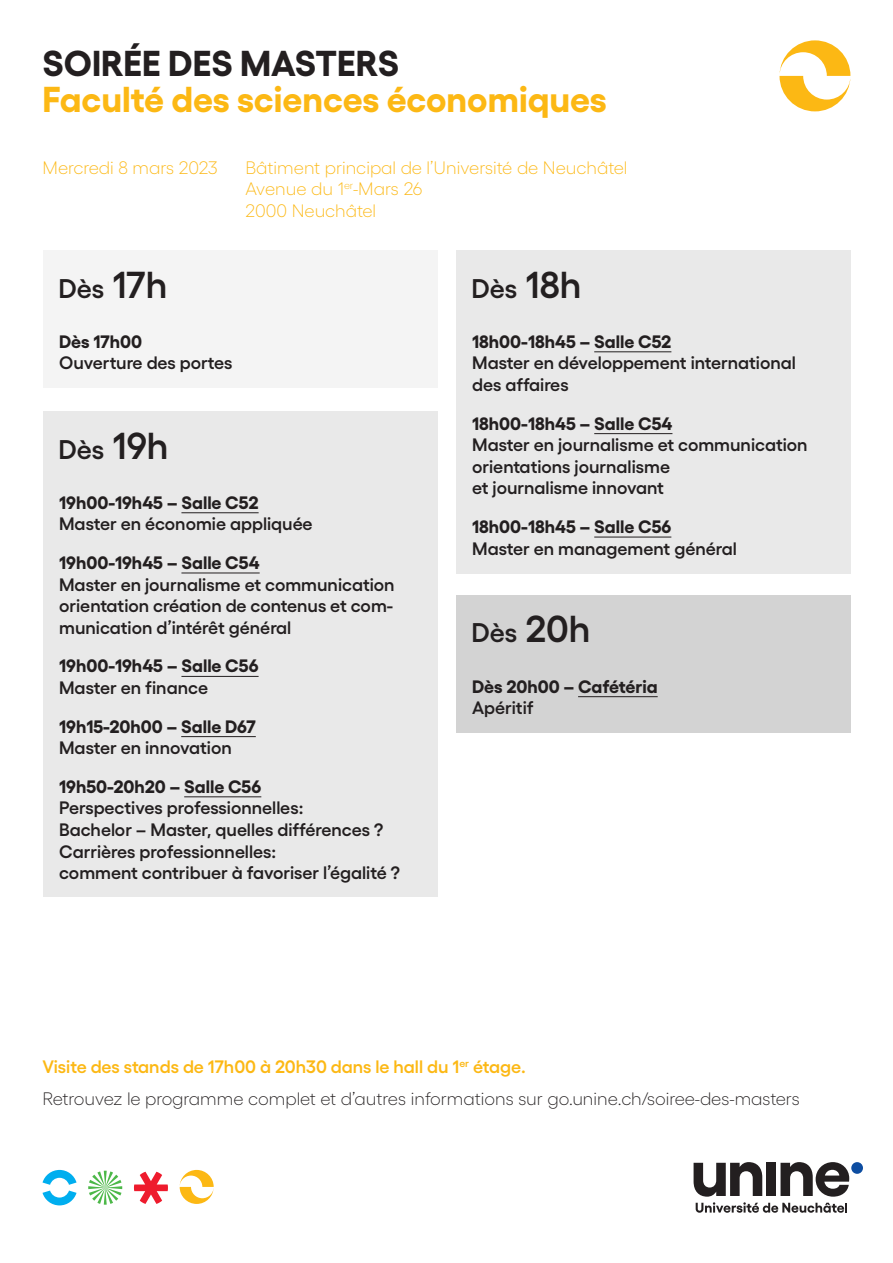
<style>
.page{position:relative;width:893px;height:1263px;background:#fff}
.page>*{position:absolute;margin:0;border:0;box-sizing:border-box;transform-origin:0 0}
.t1{font:700 36px "Gellix";color:#fcb814}
.t2{font:700 36px "Gellix";color:#231f20}
.t3{font:600 27px "Gellix";letter-spacing:-.005em;color:#231f20}
.sujet{font:600 18px/21.6px "Gellix";color:#231f20}
.heure-salle{font:700 18px "Gellix";color:#231f20}
.heures{font:300 18px "Gellix";color:#fcb814}
.heures-2{font:300 18px "Gellix";color:#231f20}
.salle{font:600 18px "Gellix";color:#fcb814}
.s1{font-size:37.5px}
</style>
<div class="page">
<div style="left:851px;top:1162px;width:12px;height:12px;background:#0d4da1;border-radius:50%"></div>
<svg style="left:694px;top:1162px;width:155px;height:51px"></svg>
<svg style="left:134px;top:1172px;width:34px;height:32px"></svg>
<svg style="left:88px;top:1171px;width:34px;height:34px"></svg>
<svg style="left:43px;top:1170px;width:34px;height:35px"></svg>
<svg style="left:180px;top:1170px;width:34px;height:34px"></svg>
<svg style="left:779px;top:40px;width:71px;height:71px"></svg>
<div style="left:43px;top:250px;width:394px;height:138px;background:#f4f4f4"></div>
<div style="left:455px;top:250px;width:395px;height:324px;background:#e9e9e9"></div>
<hr style="left:594px;top:351px;width:77px;height:1px;background:#231f20">
<hr style="left:594px;top:433px;width:78px;height:1px;background:#231f20">
<hr style="left:594px;top:537px;width:77px;height:1px;background:#231f20">
<div style="left:43px;top:411px;width:394px;height:486px;background:#e9e9e9"></div>
<hr style="left:181px;top:512px;width:78px;height:1px;background:#231f20">
<hr style="left:181px;top:572px;width:79px;height:1px;background:#231f20">
<hr style="left:181px;top:676px;width:78px;height:1px;background:#231f20">
<hr style="left:181px;top:736px;width:75px;height:1px;background:#231f20">
<hr style="left:184px;top:796px;width:77px;height:1px;background:#231f20">
<div style="left:455px;top:595px;width:395px;height:138px;background:#d3d3d3"></div>
<hr style="left:578px;top:696px;width:80px;height:1px;background:#231f20">
<p class="t2" style="left:43px;top:34px;width:358px">SOIRÉE DES MASTERS</p>
<p class="t1" style="left:43px;top:70px;width:566px">Faculté des sciences économiques</p>
<p class="heures" style="left:43px;top:154px;width:177px">Mercredi 8 mars 2023</p>
<p class="heures" style="left:246px;top:154px;width:383px">Bâtiment principal de l’Université de Neuchâtel</p>
<p class="heures" style="left:246px;top:176px;width:178px">Avenue du 1<sup>er</sup>-Mars 26</p>
<p class="heures" style="left:246px;top:197px;width:132px">2000 Neuchâtel</p>
<p class="t3" style="left:58px;top:267px;width:111px">Dès <span class="s1">17h</span></p>
<p class="heure-salle" style="left:59px;top:327px;width:85px">Dès 17h00</p>
<p class="sujet" style="left:59px;top:350px;width:175px">Ouverture des portes</p>
<p class="t3" style="left:58px;top:428px;width:112px">Dès <span class="s1">19h</span></p>
<p class="heure-salle" style="left:59px;top:488px;width:201px">19h00-19h45 – Salle C52</p>
<p class="sujet" style="left:59px;top:511px;width:255px">Master en économie appliquée</p>
<p class="heure-salle" style="left:59px;top:548px;width:202px">19h00-19h45 – Salle C54</p>
<p class="sujet" style="left:59px;top:571px;width:337px;text-align:justify">Master en journalisme et communication orientation création de contenus et com&shy;munication d’intérêt général</p>
<p class="heure-salle" style="left:59px;top:651px;width:201px">19h00-19h45 – Salle C56</p>
<p class="sujet" style="left:59px;top:675px;width:150px">Master en finance</p>
<p class="heure-salle" style="left:59px;top:712px;width:198px">19h15-20h00 – Salle D67</p>
<p class="sujet" style="left:59px;top:735px;width:174px">Master en innovation</p>
<p class="heure-salle" style="left:59px;top:772px;width:204px">19h50-20h20 – Salle C56</p>
<p class="sujet" style="left:59px;top:795px;width:326px">Perspectives professionnelles:<br>Bachelor – Master, quelles différences ?</p>
<p class="sujet" style="left:59px;top:838px;width:342px">Carrières professionnelles:<br>comment contribuer à favoriser l’égalité ?</p>
<p class="t3" style="left:471px;top:267px;width:112px">Dès <span class="s1">18h</span></p>
<p class="heure-salle" style="left:472px;top:327px;width:201px">18h00-18h45 – Salle C52</p>
<p class="sujet" style="left:472px;top:350px;width:325px">Master en développement international des affaires</p>
<p class="heure-salle" style="left:472px;top:409px;width:202px">18h00-18h45 – Salle C54</p>
<p class="sujet" style="left:472px;top:432px;width:337px">Master en journalisme et communication orientations journalisme<br>et journalisme innovant</p>
<p class="heure-salle" style="left:472px;top:512px;width:201px">18h00-18h45 – Salle C56</p>
<p class="sujet" style="left:472px;top:535px;width:266px">Master en management général</p>
<p class="t3" style="left:471px;top:612px;width:121px">Dès <span class="s1">20h</span></p>
<p class="heure-salle" style="left:472px;top:672px;width:187px">Dès 20h00 – Cafétéria</p>
<p class="sujet" style="left:472px;top:695px;width:63px">Apéritif</p>
<p class="salle" style="left:43px;top:1052px;width:485px">Visite des stands de 17h00 à 20h30 dans le hall du 1<sup>er</sup> étage.</p>
<p class="heures-2" style="left:43px;top:1085px;width:759px">Retrouvez le programme complet et d’autres informations sur go.unine.ch/soiree-des-masters</p>
</div>
